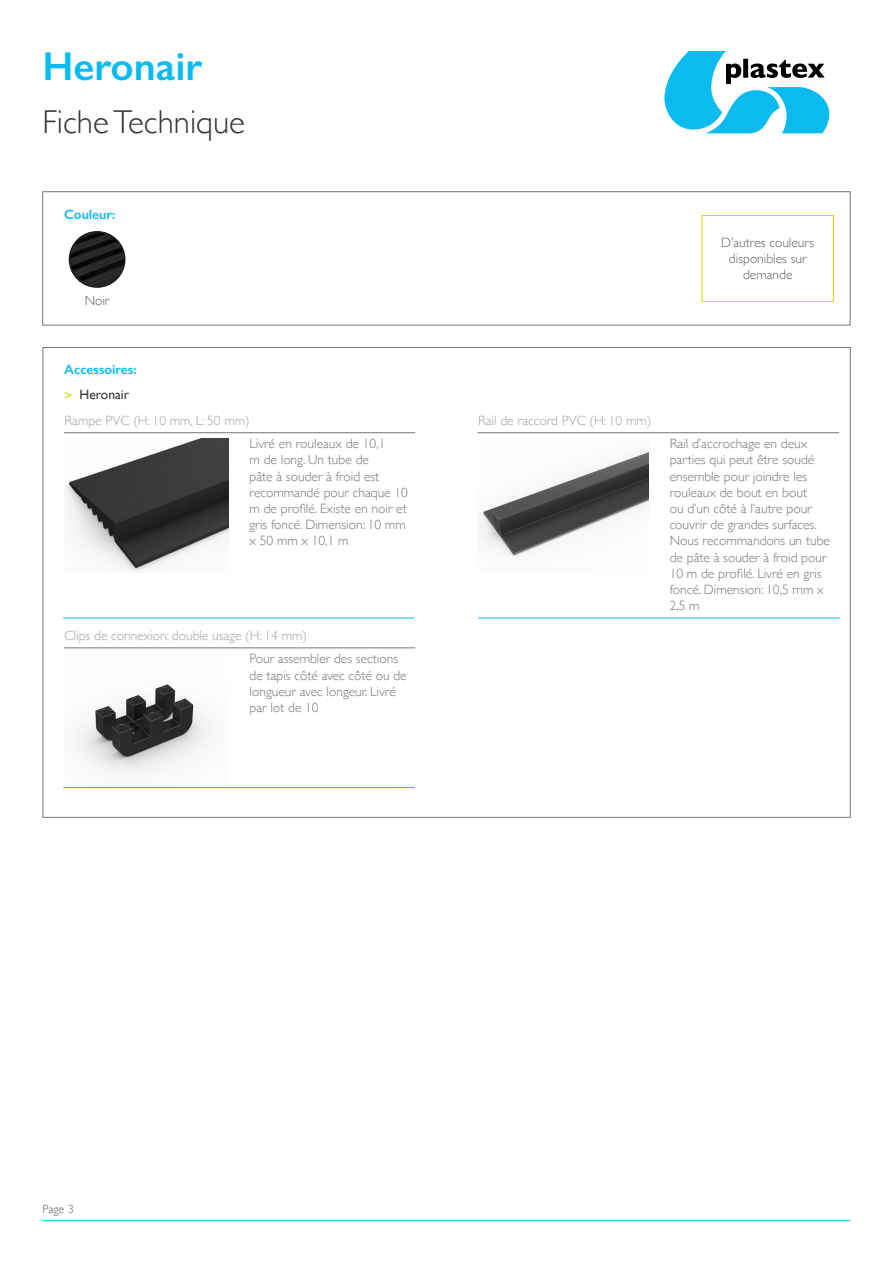
<style>
.page{position:relative;width:893px;height:1263px;background:#fff}
.page>*{position:absolute;margin:0;border:0;box-sizing:border-box;transform-origin:0 0}
.t1{font:600 40.5px "Gill Sans";color:#0bbbef}
.t2{font:300 33px "Gill Sans";color:#353436}
.t3{font:300 13.5px/16.2px "Gill Sans";color:#72787a}
.t4{font:300 13.5px "Gill Sans";color:#9ea3a6}
.t5{font:300 13.5px/16.2px "Gill Sans";color:#656062;text-align:center}
.t6{font:600 13.5px/24.2px "Gill Sans";color:#0bbbef}
.t7{font:300 12px "Gill Sans";color:#656062}
.s1{font-weight:400;color:#d3d800}
.s2{font-weight:400;color:#353436}
</style>
<div class="page">
<svg style="left:664px;top:51px;width:165px;height:82px"></svg>
<hr style="left:43px;top:1220px;width:807px;height:1px;background:#0bbbef">
<div style="left:43px;top:191px;width:807px;height:134px;border:1px solid #72787a"></div>
<img style="left:69px;top:232px;width:56px;height:55px;border-radius:28px">
<div style="left:69px;top:231px;width:56px;height:57px;border:2px solid #1d1f1e;border-radius:50%"></div>
<div style="left:702px;top:215px;width:132px;height:87px;border:1px solid #d3d800"></div>
<hr style="left:64px;top:432px;width:351px;height:1px;background:#72787a">
<img style="left:66px;top:439px;width:162px;height:132px">
<hr style="left:63px;top:618px;width:351px;height:1px;background:#0bbbef">
<hr style="left:478px;top:432px;width:361px;height:1px;background:#72787a">
<img style="left:481px;top:452px;width:167px;height:104px">
<hr style="left:478px;top:618px;width:362px;height:1px;background:#0bbbef">
<hr style="left:64px;top:648px;width:351px;height:1px;background:#72787a">
<img style="left:65px;top:684px;width:163px;height:103px">
<hr style="left:63px;top:787px;width:351px;height:1px;background:#0bbbef">
<h1 class="t1" style="left:43px;top:42px;width:161px">Heronair</h1>
<h2 class="t2" style="left:43px;top:96px;width:204px">Fiche Technique</h2>
<p class="t6" style="left:64px;top:202px;width:53px">Couleur:</p>
<p class="t5" style="left:85px;top:292px;width:26px">Noir</p>
<p class="t6" style="left:64px;top:358px;width:74px">Accessoires: <span class="s1">&gt;</span> <span class="s2">Heronair</span></p>
<p class="t4" style="left:65px;top:410px;width:187px">Rampe PVC (H: 10 mm, L: 50 mm)</p>
<p class="t3" style="left:250px;top:435px;width:160px">Livré en rouleaux de 10,1<br>m de long. Un tube de<br>pâte à souder à froid est recommandé pour chaque 10 m de profilé. Existe en noir et gris foncé. Dimension: 10 mm x 50 mm x 10,1 m</p>
<p class="t4" style="left:65px;top:625px;width:244px">Clips de connexion: double usage (H: 14 mm)</p>
<p class="t3" style="left:250px;top:650px;width:159px">Pour assembler des sections de tapis côté avec côté ou de longueur avec longeur. Livré par lot de 10</p>
<p class="t5" style="left:721px;top:234px;width:95px">D’autres couleurs disponibles sur demande</p>
<p class="t4" style="left:478px;top:410px;width:175px">Rail de raccord PVC (H: 10 mm)</p>
<p class="t3" style="left:670px;top:435px;width:162px">Rail d’accrochage en deux parties qui peut être soudé ensemble pour joindre les rouleaux de bout en bout<br>ou d’un côté à l’autre pour couvrir de grandes surfaces.<br>Nous recommandons un tube de pâte à souder à froid pour<br>10 m de profilé. Livré en gris foncé. Dimension: 10,5 mm x<br>2,5 m</p>
<p class="t7" style="left:43px;top:1200px;width:33px">Page 3</p>
</div>
